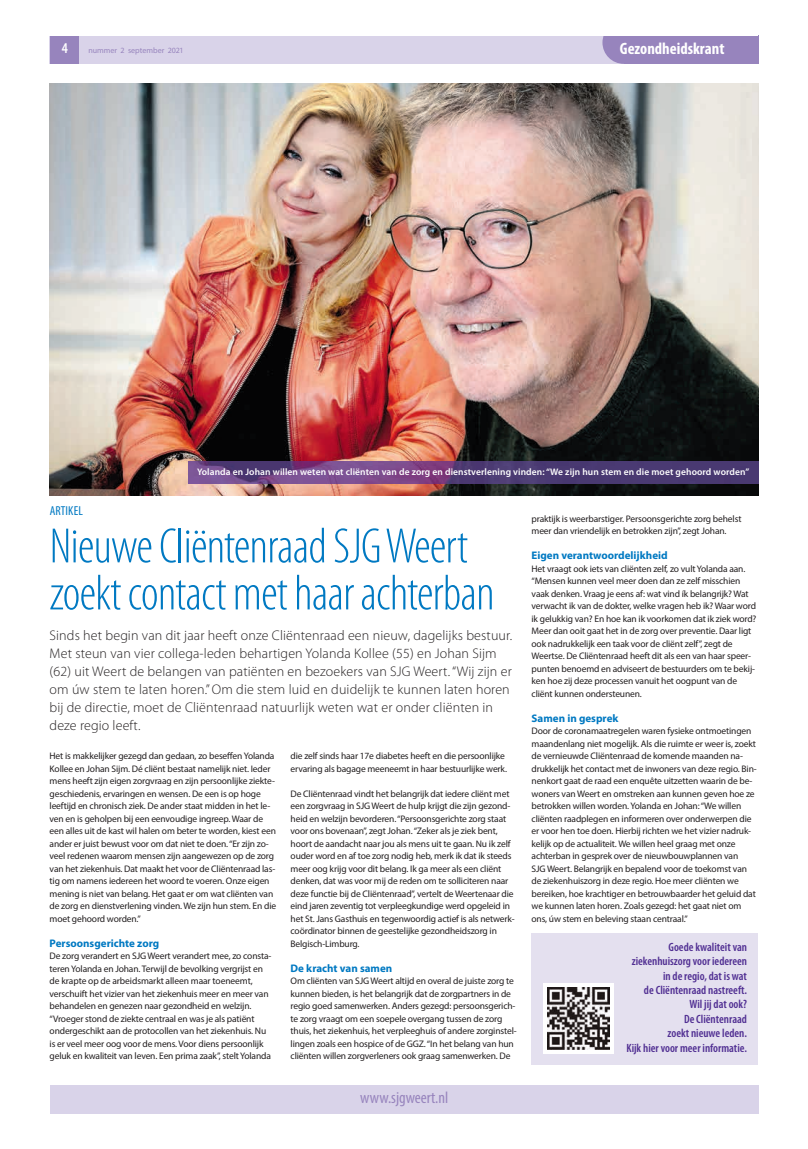
<style>
.page{position:relative;width:808px;height:1149px;background:#fff}
.page>*{position:absolute;margin:0;border:0;box-sizing:border-box;transform-origin:0 0}
.t1{font:300 condensed 50px/47px "Myriad Pro";letter-spacing:-.015em;color:#0079c2}
.t2{font:700 condensed 16.5px "Myriad Pro";color:#fff}
.t3{font:condensed 16.5px "Myriad Pro";color:#9784bd}
.t4{font:600 condensed 15px "Myriad Pro";color:#fff}
.t5{font:300 14px/18px "Myriad Pro";letter-spacing:.01em;color:#231f20}
.t6{font:condensed 13px "Myriad Pro";letter-spacing:.01em;color:#0079c2}
.t7{font:600 condensed 12px/14.4px "Myriad Pro";color:#502e92;text-align:right}
.t8{font:700 11px "Myriad Pro";color:#0079c2}
.t9{font:9.5px/12.5px "Myriad Pro";letter-spacing:-.015em;color:#231f20}
.t10{font:600 9.5px "Myriad Pro";letter-spacing:.01em;color:#fff}
.t11{font:8px "Myriad Pro";color:#9784bd}
</style>
<div class="page">
<img style="left:50px;top:84px;width:708px;height:411px">
<img style="left:189px;top:461px;width:569px;height:22px">
<div style="left:531px;top:933px;width:227px;height:131px;background:#e4e0ef"></div>
<div style="left:543px;top:982px;width:71px;height:71px;background:#fff"></div>
<img style="left:547px;top:987px;width:63px;height:62px">
<div style="left:50px;top:35px;width:708px;height:29px;background:#d9d3e9"></div>
<div style="left:51px;top:35px;width:28px;height:29px;background:#9784bd"></div>
<div style="left:602px;top:21px;width:43px;height:43px;background:#9784bd;border-radius:50%"></div>
<div style="left:624px;top:35px;width:134px;height:29px;background:#9784bd"></div>
<div style="left:50px;top:0;width:708px;height:35px;background:#fff"></div>
<div style="left:50px;top:1084px;width:708px;height:29px;background:#d9d3e9"></div>
<h3 class="t4" style="left:62px;top:43px;width:8px">4</h3>
<p class="t11" style="left:88px;top:47px;width:97px">nummer 2 september 2021</p>
<h2 class="t2" style="left:620px;top:38px;width:106px">Gezondheidskrant</h2>
<p class="t10" style="left:197px;top:468px;width:554px">Yolanda en Johan willen weten wat cliënten van de zorg en dienstverlening vinden: “We zijn hun stem en die moet gehoord worden”</p>
<h3 class="t6" style="left:50px;top:502px;width:35px">ARTIKEL</h3>
<h1 class="t1" style="left:50px;top:521px;width:447px">Nieuwe Cliëntenraad SJG Weert zoekt contact met haar achterban</h1>
<p class="t5" style="left:50px;top:627px;width:464px">Sinds het begin van dit jaar heeft onze Cliëntenraad een nieuw, dagelijks bestuur.<br>Met steun van vier collega-leden behartigen Yolanda Kollee (55) en Johan Sijm (62) uit Weert de belangen van patiënten en bezoekers van SJG Weert. “Wij zijn er om úw stem te laten horen.” Om die stem luid en duidelijk te kunnen laten horen bij de directie, moet de Cliëntenraad natuurlijk weten wat er onder cliënten in deze regio leeft.</p>
<p class="t9" style="left:291px;top:750px;width:218px">die zelf sinds haar 17e diabetes heeft en die persoonlijke ervaring als bagage meeneemt in haar bestuurlijke werk.</p>
<p class="t9" style="left:291px;top:787px;width:226px">De Cliëntenraad vindt het belangrijk dat iedere cliënt met een zorgvraag in SJG Weert de hulp krijgt die zijn gezond&shy;heid en welzijn bevorderen. “Persoonsgerichte zorg staat voor ons bovenaan”, zegt Johan. “Zeker als je ziek bent, hoort de aandacht naar jou als mens uit te gaan. Nu ik zelf ouder word en af toe zorg nodig heb, merk ik dat ik steeds meer oog krijg voor dit belang. Ik ga meer als een cliënt denken, dat was voor mij de reden om te solliciteren naar deze functie bij de Cliëntenraad”, vertelt de Weertenaar die eind jaren zeventig tot verpleegkundige werd opgeleid in het St. Jans Gasthuis en tegenwoordig actief is als netwerk&shy;coördinator binnen de geestelijke gezondheidszorg in Belgisch-Limburg.</p>
<p class="t8" style="left:291px;top:963px;width:103px">De kracht van samen</p>
<p class="t9" style="left:291px;top:975px;width:228px">Om cliënten van SJG Weert altijd en overal de juiste zorg te kunnen bieden, is het belangrijk dat de zorgpartners in de regio goed samenwerken. Anders gezegd: persoonsgerich&shy;te zorg vraagt om een soepele overgang tussen de zorg thuis, het ziekenhuis, het verpleeghuis of andere zorginstel&shy;lingen zoals een hospice of de GGZ. “In het belang van hun cliënten willen zorgverleners ook graag samenwerken. De</p>
<p class="t9" style="left:50px;top:750px;width:228px">Het is makkelijker gezegd dan gedaan, zo beseffen Yolanda Kollee en Johan Sijm. Dé cliënt bestaat namelijk niet. Ieder mens heeft zijn eigen zorgvraag en zijn persoonlijke ziekte&shy;geschiedenis, ervaringen en wensen. De een is op hoge leeftijd en chronisch ziek. De ander staat midden in het le&shy;ven en is geholpen bij een eenvoudige ingreep. Waar de een alles uit de kast wil halen om beter te worden, kiest een ander er juist bewust voor om dat niet te doen. “Er zijn zo&shy;veel redenen waarom mensen zijn aangewezen op de zorg van het ziekenhuis. Dat maakt het voor de Cliëntenraad las&shy;tig om namens iedereen het woord te voeren. Onze eigen mening is niet van belang. Het gaat er om wat cliënten van de zorg en dienstverlening vinden. We zijn hun stem. En die moet gehoord worden.”</p>
<p class="t8" style="left:50px;top:938px;width:111px">Persoonsgerichte zorg</p>
<p class="t9" style="left:50px;top:950px;width:223px">De zorg verandert en SJG Weert verandert mee, zo consta&shy;teren Yolanda en Johan. Terwijl de bevolking vergrijst en de krapte op de arbeidsmarkt alleen maar toeneemt, verschuift het vizier van het ziekenhuis meer en meer van behandelen en genezen naar gezondheid en welzijn. “Vroeger stond de ziekte centraal en was je als patiënt ondergeschikt aan de protocollen van het ziekenhuis. Nu is er veel meer oog voor de mens. Voor diens persoonlijk geluk en kwaliteit van leven. Een prima zaak”, stelt Yolanda</p>
<h2 class="t3" style="left:360px;top:1087px;width:90px">www.sjgweert.nl</h2>
<p class="t9" style="left:531px;top:512px;width:211px">praktijk is weerbarstiger. Persoonsgerichte zorg behelst meer dan vriendelijk en betrokken zijn”, zegt Johan.</p>
<p class="t8" style="left:531px;top:551px;width:138px">Eigen verantwoordelijkheid</p>
<p class="t9" style="left:531px;top:562px;width:226px">Het vraagt ook iets van cliënten zelf, zo vult Yolanda aan. “Mensen kunnen veel meer doen dan ze zelf misschien vaak denken. Vraag je eens af: wat vind ík belangrijk? Wat verwacht ik van de dokter, welke vragen heb ik? Waar word ik gelukkig van? En hoe kan ik voorkomen dat ik ziek word?<br>Meer dan ooit gaat het in de zorg over preventie. Daar ligt ook nadrukkelijk een taak voor de cliënt zelf”, zegt de Weertse. De Cliëntenraad heeft dit als een van haar speer&shy;punten benoemd en adviseert de bestuurders om te bekij&shy;ken hoe zij deze processen vanuit het oogpunt van de cliënt kunnen ondersteunen.</p>
<p class="t8" style="left:531px;top:713px;width:88px">Samen in gesprek</p>
<p class="t9" style="left:531px;top:725px;width:227px">Door de coronamaatregelen waren fysieke ontmoetingen maandenlang niet mogelijk. Als die ruimte er weer is, zoekt de vernieuwde Cliëntenraad de komende maanden na&shy;drukkelijk het contact met de inwoners van deze regio. Bin&shy;nenkort gaat de raad een enquête uitzetten waarin de be&shy;woners van Weert en omstreken aan kunnen geven hoe ze betrokken willen worden. Yolanda en Johan: “We willen cliënten raadplegen en informeren over onderwerpen die er voor hen toe doen. Hierbij richten we het vizier nadruk&shy;kelijk op de actualiteit. We willen heel graag met onze achterban in gesprek over de nieuwbouwplannen van<br>SJG Weert. Belangrijk en bepalend voor de toekomst van de ziekenhuiszorg in deze regio. Hoe meer cliënten we bereiken, hoe krachtiger en betrouwbaarder het geluid dat we kunnen laten horen. Zoals gezegd: het gaat niet om ons, úw stem en beleving staan centraal.”</p>
<p class="t7" style="left:626px;top:940px;width:122px">Goede kwaliteit van ziekenhuiszorg voor iedereen in de regio, dat is wat<br>de Cliëntenraad nastreeft.<br>Wil jij dat ook?<br>De Cliëntenraad<br>zoekt nieuwe leden.<br>Kijk hier voor meer informatie.</p>
</div>
